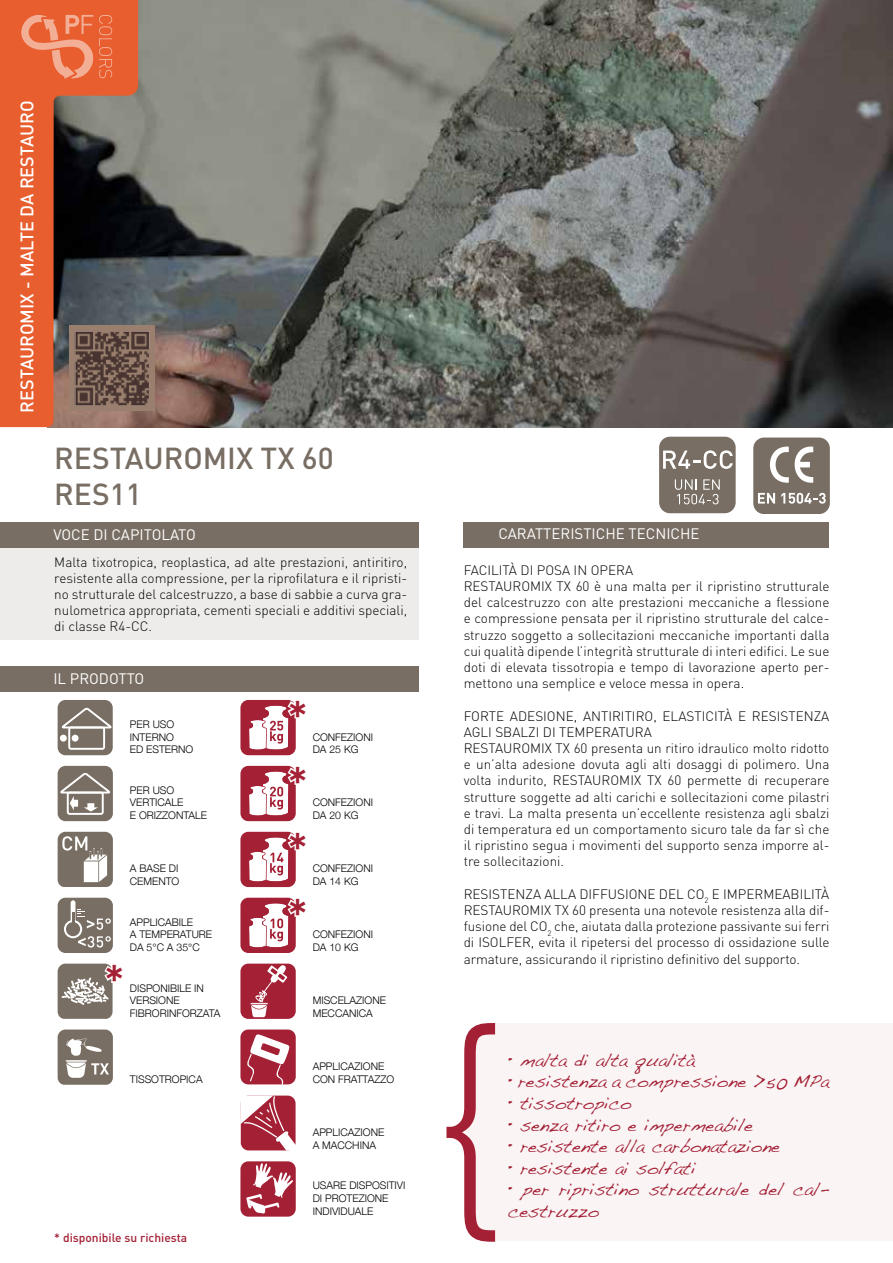
<style>
.page{position:relative;width:893px;height:1263px;background:#fff}
.page>*{position:absolute;margin:0;border:0;box-sizing:border-box;transform-origin:0 0}
.t1{font:500 43.5px "DIN";color:#a42035}
.t2{font:500 30px/36px "DIN";color:#786e63}
.t3{font:18px/21.6px "Handwriting Dakota";color:#a42035}
.t4{font:500 18px "DIN";color:#fff}
.t5{font:15px "DIN";color:#fff}
.t6{font:300 13.5px/16.2px "DIN";color:#000;text-align:justify}
.t7{font:500 12px "DIN";color:#a42035}
.t8{font:300 10.5px/12.6px "Helvetica Neue";color:#000}
</style>
<div class="page">
<div style="left:0;top:522px;width:419px;height:118px;background:#edeceb"></div>
<div style="left:0;top:522px;width:419px;height:25px;background:#786e63"></div>
<div style="left:463px;top:522px;width:366px;height:25px;background:#786e63"></div>
<div style="left:495px;top:1023px;width:398px;height:218px;background:#faf4f5"></div>
<svg style="left:446px;top:1023px;width:49px;height:219px"></svg>
<img style="left:138px;top:0;width:755px;height:427px">
<div style="left:753px;top:437px;width:76px;height:76px;background:#786e63;border-radius:11px"></div>
<svg style="left:770px;top:446px;width:43px;height:37px"></svg>
<svg style="left:758px;top:493px;width:17px;height:11px"></svg>
<svg style="left:781px;top:493px;width:45px;height:11px"></svg>
<div style="left:659px;top:437px;width:77px;height:76px;background:#786e63;border-radius:11px"></div>
<svg style="left:663px;top:450px;width:70px;height:19px"></svg>
<svg style="left:675px;top:479px;width:45px;height:25px"></svg>
<svg style="left:0;top:0;width:138px;height:427px;background:#984f36"></svg>
<img style="left:70px;top:325px;width:85px;height:85px">
<svg style="left:20px;top:13px;width:92px;height:66px;background:#eb754d"></svg>
<div style="left:58px;top:700px;width:55px;height:55px;background:#786e63;border-radius:8px"></div>
<div style="left:240px;top:700px;width:56px;height:55px;background:#a42035;border-radius:8px"></div>
<div style="left:58px;top:766px;width:55px;height:55px;background:#786e63;border-radius:8px"></div>
<svg style="left:60px;top:773px;width:50px;height:42px"></svg>
<div style="left:240px;top:766px;width:56px;height:55px;background:#a42035;border-radius:8px"></div>
<svg style="left:58px;top:832px;width:55px;height:56px"></svg>
<div style="left:240px;top:832px;width:56px;height:55px;background:#a42035;border-radius:8px"></div>
<div style="left:58px;top:898px;width:55px;height:55px;background:#786e63;border-radius:8px"></div>
<svg style="left:64px;top:920px;width:18px;height:18px"></svg>
<svg style="left:71px;top:900px;width:4px;height:32px"></svg>
<div style="left:66px;top:922px;width:14px;height:14px;background:#786e63;border-radius:50%"></div>
<hr style="left:72px;top:912px;width:2px;height:21px;background:#786e63">
<svg style="left:78px;top:936px;width:33px;height:11px"></svg>
<svg style="left:77px;top:909px;width:34px;height:21px"></svg>
<div style="left:240px;top:898px;width:56px;height:55px;background:#a42035;border-radius:8px"></div>
<div style="left:240px;top:963px;width:56px;height:56px;background:#a42035;border-radius:8px"></div>
<svg style="left:250px;top:965px;width:37px;height:52px"></svg>
<svg style="left:58px;top:1029px;width:55px;height:56px"></svg>
<div style="left:240px;top:1029px;width:56px;height:55px;background:#a42035;border-radius:8px"></div>
<svg style="left:245px;top:1034px;width:45px;height:51px"></svg>
<svg style="left:240px;top:1095px;width:56px;height:56px"></svg>
<div style="left:240px;top:1161px;width:56px;height:55px;background:#a42035;border-radius:8px"></div>
<svg style="left:246px;top:1162px;width:47px;height:51px"></svg>
<svg style="left:248px;top:765px;width:48px;height:51px"></svg>
<svg style="left:0;top:666px;width:419px;height:84px"></svg>
<svg style="left:248px;top:897px;width:48px;height:51px"></svg>
<svg style="left:248px;top:831px;width:48px;height:51px"></svg>
<svg style="left:58px;top:963px;width:55px;height:56px;background:#968f86"></svg>
<h3 class="t4" style="left:15px;top:413px;width:314px;rotate:-90deg">RESTAUROMIX - MALTE DA RESTAURO</h3>
<h2 class="t2" style="left:54px;top:439px;width:281px">RESTAUROMIX TX 60<br>RES11</h2>
<p class="t5" style="left:53px;top:525px;width:144px">VOCE DI CAPITOLATO</p>
<p class="t5" style="left:498px;top:525px;width:203px">CARATTERISTICHE TECNICHE</p>
<p class="t6" style="left:54px;top:553px;width:354px">Malta tixotropica, reoplastica, ad alte prestazioni, antiritiro, resistente alla compressione, per la riprofilatura e il ripristi&shy;no strutturale del calcestruzzo, a base di sabbie a curva gra&shy;nulometrica appropriata, cementi speciali e additivi speciali, di classe R4-CC.</p>
<p class="t6" style="left:464px;top:562px;width:367px;text-align:left">FACILITÀ DI POSA IN OPERA<br>RESTAUROMIX TX 60 è una malta per il ripristino strutturale del calcestruzzo con alte prestazioni meccaniche a flessione e compressione pensata per il ripristino strutturale del calce&shy;struzzo soggetto a sollecitazioni meccaniche importanti dalla cui qualità dipende l’integrità strutturale di interi edifici. Le sue doti di elevata tissotropia e tempo di lavorazione aperto per&shy;mettono una semplice e veloce messa in opera.</p>
<p class="t6" style="left:464px;top:707px;width:367px;text-align:left">FORTE ADESIONE, ANTIRITIRO, ELASTICITÀ E RESISTENZA AGLI SBALZI DI TEMPERATURA<br>RESTAUROMIX TX 60 presenta un ritiro idraulico molto ridotto e un’alta adesione dovuta agli alti dosaggi di polimero. Una volta indurito, RESTAUROMIX TX 60 permette di recuperare strutture soggette ad alti carichi e sollecitazioni come pilastri e travi. La malta presenta un’eccellente resistenza agli sbalzi di temperatura ed un comportamento sicuro tale da far sì che il ripristino segua i movimenti del supporto senza imporre al&shy;tre sollecitazioni.</p>
<p class="t6" style="left:464px;top:886px;width:367px">RESISTENZA ALLA DIFFUSIONE DEL CO<sub>2</sub> E IMPERMEABILITÀ RESTAUROMIX TX 60 presenta una notevole resistenza alla dif&shy;fusione del CO<sub>2</sub> che, aiutata dalla protezione passivante sui ferri di ISOLFER, evita il ripetersi del processo di ossidazione sulle armature, assicurando il ripristino definitivo del supporto.</p>
<p class="t5" style="left:53px;top:669px;width:93px">IL PRODOTTO</p>
<h1 class="t1" style="left:287px;top:688px;width:23px">*</h1>
<p class="t8" style="left:130px;top:717px;width:65px">PER USO<br>INTERNO<br>ED ESTERNO</p>
<p class="t8" style="left:313px;top:730px;width:62px">CONFEZIONI<br>DA 25 KG</p>
<h1 class="t1" style="left:287px;top:754px;width:23px">*</h1>
<p class="t8" style="left:130px;top:783px;width:79px">PER USO<br>VERTICALE<br>E ORIZZONTALE</p>
<p class="t8" style="left:313px;top:796px;width:62px">CONFEZIONI<br>DA 20 KG</p>
<h1 class="t1" style="left:287px;top:820px;width:23px">*</h1>
<p class="t8" style="left:130px;top:861px;width:51px">A BASE DI<br>CEMENTO</p>
<p class="t8" style="left:313px;top:861px;width:62px">CONFEZIONI<br>DA 14 KG</p>
<p class="t8" style="left:130px;top:915px;width:84px">APPLICABILE<br>A TEMPERATURE<br>DA 5°C A 35°C</p>
<h1 class="t1" style="left:287px;top:886px;width:23px">*</h1>
<p class="t8" style="left:313px;top:927px;width:62px">CONFEZIONI<br>DA 10 KG</p>
<h1 class="t1" style="left:104px;top:953px;width:23px">*</h1>
<p class="t8" style="left:130px;top:981px;width:92px">DISPONIBILE IN<br>VERSIONE<br>FIBRORINFORZATA</p>
<p class="t8" style="left:130px;top:1072px;width:74px">TISSOTROPICA</p>
<p class="t7" style="left:54px;top:1229px;width:134px">* disponibile su richiesta</p>
<p class="t8" style="left:313px;top:993px;width:75px">MISCELAZIONE<br>MECCANICA</p>
<p class="t8" style="left:313px;top:1059px;width:83px">APPLICAZIONE<br>CON FRATTAZZO</p>
<p class="t8" style="left:313px;top:1125px;width:73px">APPLICAZIONE<br>A MACCHINA</p>
<p class="t8" style="left:313px;top:1178px;width:94px">USARE DISPOSITIVI<br>DI PROTEZIONE<br>INDIVIDUALE</p>
<h3 class="t3" style="left:508px;top:1049px;width:189px">• malta di alta qualità</h3>
<h3 class="t3" style="left:508px;top:1070px;width:323px">• resistenza a compressione &gt;50 MPa</h3>
<h3 class="t3" style="left:508px;top:1092px;width:125px">• tissotropico</h3>
<h3 class="t3" style="left:508px;top:1113px;width:246px">• senza ritiro e impermeabile</h3>
<h3 class="t3" style="left:508px;top:1135px;width:273px">• resistente alla carbonatazione</h3>
<h3 class="t3" style="left:508px;top:1157px;width:189px">• resistente ai solfati</h3>
<h3 class="t3" style="left:508px;top:1178px;width:323px">• per ripristino strutturale del cal&shy;cestruzzo</h3>
</div>
